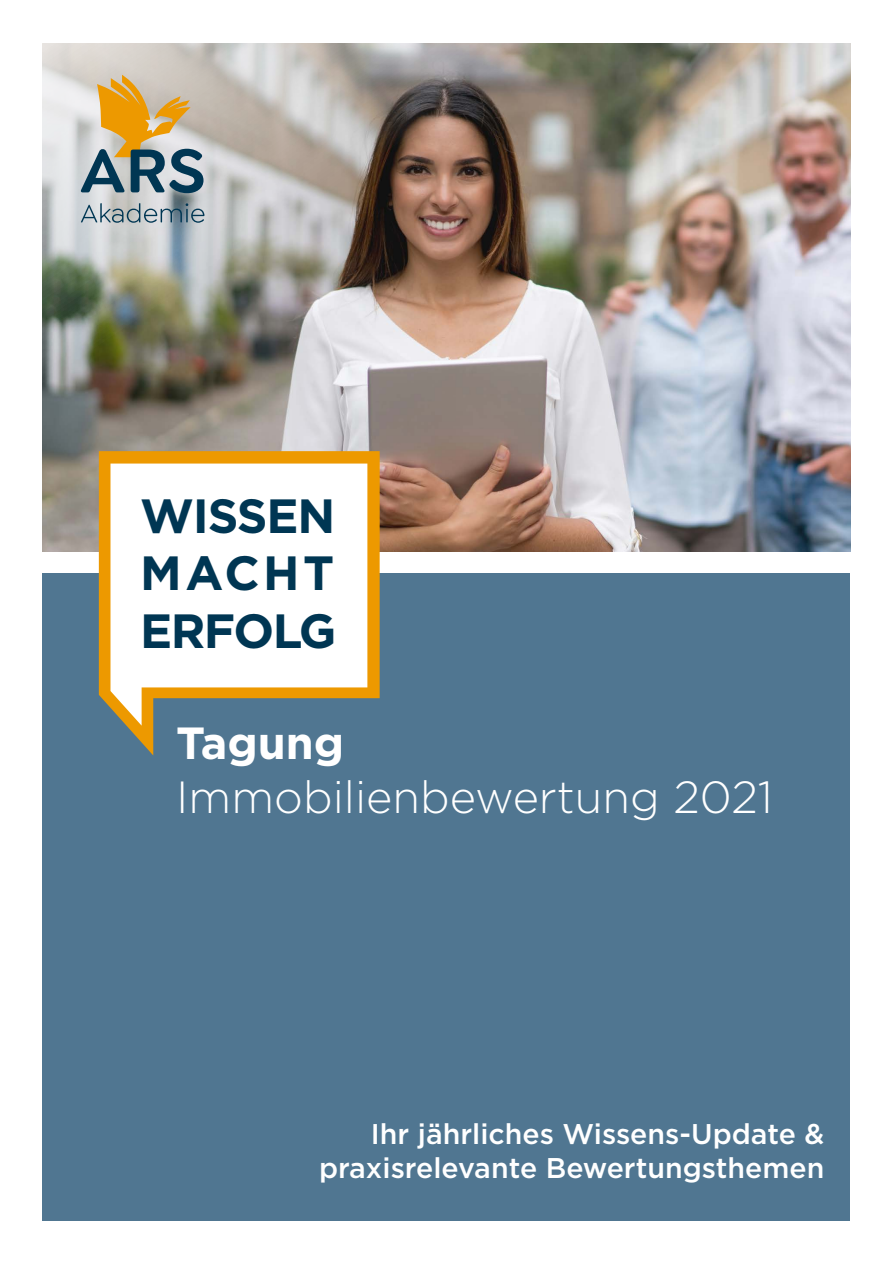
<style>
.page{position:relative;width:893px;height:1263px;background:#fff}
.page>*{position:absolute;margin:0;border:0;box-sizing:border-box;transform-origin:0 0}
.t1{font:700 48px/57.6px "Gotham";letter-spacing:-.025em;color:#003653;text-align:justify}
.t2{font:300 45px "Gotham";color:#fff}
.t3{font:700 45px "Gotham";color:#fff}
.t4{font:500 28.5px/34.2px "Gotham";color:#fff;text-align:right}
</style>
<div class="page">
<img style="left:43px;top:43px;width:807px;height:509px">
<svg style="left:81px;top:203px;width:123px;height:20px;background:#99a8af"></svg>
<svg style="left:80px;top:75px;width:123px;height:118px;background:#b3a98a"></svg>
<div style="left:43px;top:573px;width:807px;height:647px;background:#507691"></div>
<svg style="left:99px;top:451px;width:281px;height:304px;fill:#fff"></svg>
<h1 class="t1" style="left:140px;top:486px;width:198px">WISSEN MACHT ERFOLG</h1>
<h2 class="t3" style="left:176px;top:714px;width:169px">Tagung</h2>
<h2 class="t2" style="left:176px;top:769px;width:598px">Immobilienbewertung 2021</h2>
<p class="t4" style="left:319px;top:1116px;width:507px">Ihr jährliches Wissens-Update &amp; praxisrelevante Bewertungsthemen</p>
</div>
